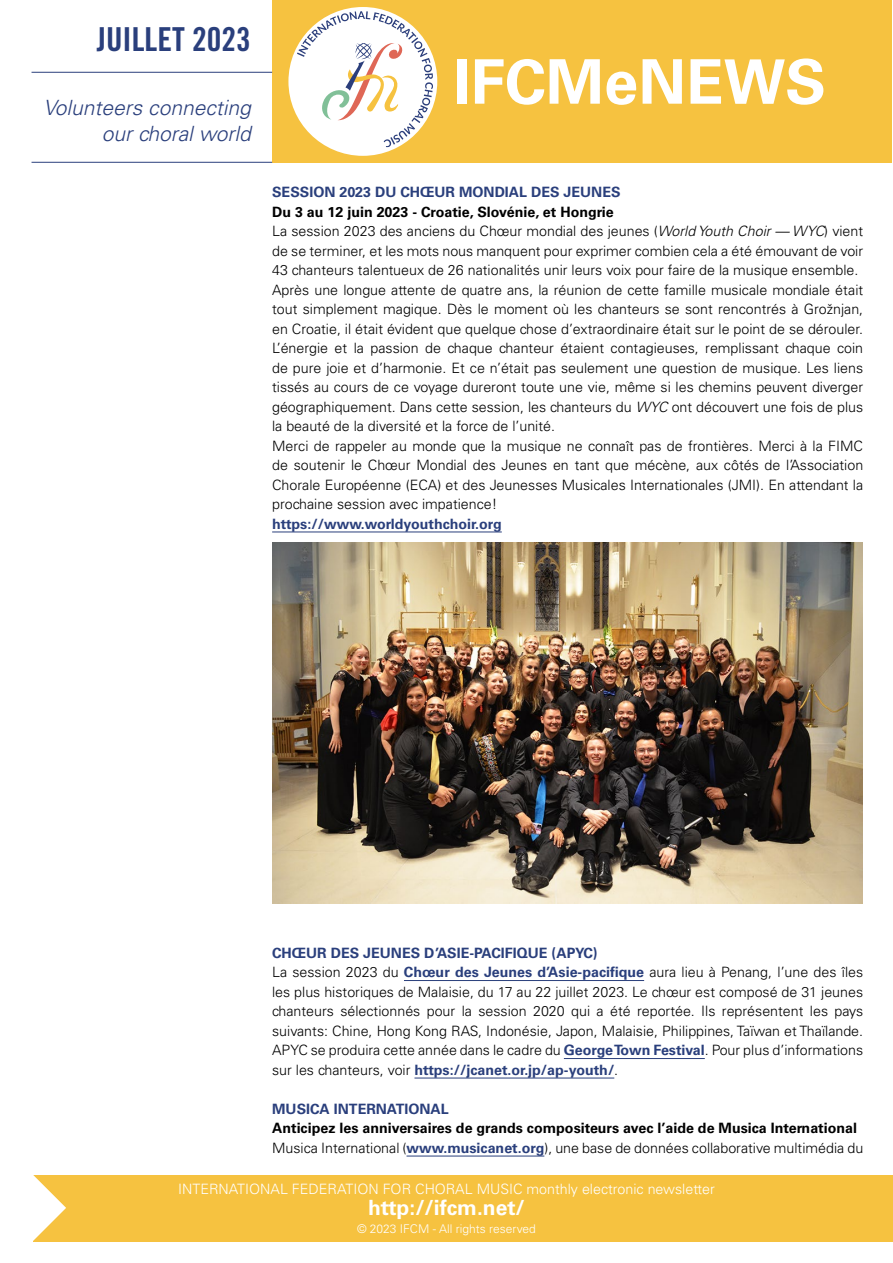
<style>
.page{position:relative;width:893px;height:1263px;background:#fff}
.page>*{position:absolute;margin:0;border:0;box-sizing:border-box;transform-origin:0 0}
.t1{font:700 61.5px "Univers LT Std";color:#fff}
.t2{font:33px "Trade Gothic LT Std Bd Cn 20";color:#2a3f7c}
.t3{font:italic 300 21px/25.2px "Univers LT Std";color:#2a3f7c;text-align:right}
.t4{font:700 21px "Univers LT Std";color:#fff}
.t5{font:300 14.25px/19.5px "Univers LT Std";color:#000}
.t6{font:700 14.25px/19.5px "Univers LT Std";color:#000}
.t7{font:700 14.25px "Univers LT Std";color:#2a3f7c}
.t8{font:300 14.25px "Univers LT Std";color:#fff}
.t9{font:300 12px "Univers LT Std";color:#fff}
.s1{font-weight:700}
.s2{font-style:italic}
.s3{font-weight:700;color:#2a3f7c}
.s4{font-weight:300}
.s5{color:#2a3f7c}
</style>
<div class="page">
<hr style="left:272px;top:532px;width:230px;height:1px;background:#2a3f7c">
<hr style="left:404px;top:980px;width:240px;height:1px;background:#2a3f7c">
<hr style="left:564px;top:1058px;width:141px;height:1px;background:#2a3f7c">
<hr style="left:414px;top:1078px;width:200px;height:1px;background:#2a3f7c">
<hr style="left:406px;top:1156px;width:138px;height:1px;background:#2a3f7c">
<div style="left:33px;top:1176px;width:860px;height:66px;background:#f6c240"></div>
<svg style="left:33px;top:1175px;width:33px;height:66px"></svg>
<div style="left:272px;top:0;width:619px;height:163px;background:#f6c240"></div>
<div style="left:288px;top:7px;width:149px;height:149px;background:#fff;border-radius:50%"></div>
<svg style="left:297px;top:11px;width:136px;height:136px"></svg>
<img style="left:273px;top:542px;width:590px;height:362px">
<hr style="left:32px;top:72px;width:240px;height:1px;background:#2a3f7c">
<hr style="left:32px;top:162px;width:240px;height:1px;background:#2a3f7c">
<h2 class="t2" style="left:97px;top:19px;width:155px">JUILLET 2023</h2>
<h3 class="t3" style="left:44px;top:96px;width:209px">Volunteers connecting our choral world</h3>
<h1 class="t1" style="left:454px;top:46px;width:374px">IFCMeNEWS</h1>
<p class="t7" style="left:272px;top:184px;width:350px">SESSION 2023 DU CHŒUR MONDIAL DES JEUNES</p>
<p class="t5" style="left:272px;top:202px;width:593px"><span class="s1">Du 3 au 12 juin 2023 - Croatie, Slovénie, et Hongrie<br></span>La session 2023 des anciens du Chœur mondial des jeunes (<span class="s2">World Youth Choir — WYC</span>) vient de se terminer, et les mots nous manquent pour exprimer combien cela a été émouvant de voir 43 chanteurs talentueux de 26 nationalités unir leurs voix pour faire de la musique ensemble.<br>Après une longue attente de quatre ans, la réunion de cette famille musicale mondiale était tout simplement magique. Dès le moment où les chanteurs se sont rencontrés à Grožnjan, en Croatie, il était évident que quelque chose d’extraordinaire était sur le point de se dérouler.<br>L’énergie et la passion de chaque chanteur étaient contagieuses, remplissant chaque coin de pure joie et d’harmonie. Et ce n’était pas seulement une question de musique. Les liens tissés au cours de ce voyage dureront toute une vie, même si les chemins peuvent diverger géographiquement. Dans cette session, les chanteurs du <span class="s2">WYC</span> ont découvert une fois de plus la beauté de la diversité et la force de l’unité.<br>Merci de rappeler au monde que la musique ne connaît pas de frontières. Merci à la FIMC de soutenir le Chœur Mondial des Jeunes en tant que mécène, aux côtés de l’Association Chorale Européenne (ECA) et des Jeunesses Musicales Internationales (JMI). En attendant la prochaine session avec impatience!</p>
<p class="t7" style="left:272px;top:515px;width:231px">https://www.worldyouthchoir.org</p>
<p class="t5" style="left:272px;top:943px;width:593px"><span class="s3">CHŒUR DES JEUNES D’ASIE-PACIFIQUE (APYC)<br></span>La session 2023 du <span class="s3">Chœur des Jeunes d’Asie-pacifique</span> aura lieu à Penang, l’une des îles les plus historiques de Malaisie, du 17 au 22 juillet 2023. Le chœur est composé de 31 jeunes chanteurs sélectionnés pour la session 2020 qui a été reportée. Ils représentent les pays suivants: Chine, Hong Kong RAS, Indonésie, Japon, Malaisie, Philippines, Taïwan et Thaïlande.<br>APYC se produira cette année dans le cadre du <span class="s3">George Town Festival</span>. Pour plus d’informations sur les chanteurs, voir <span class="s3">https://jcanet.or.jp/ap-youth/</span>.</p>
<p class="t7" style="left:272px;top:1100px;width:178px">MUSICA INTERNATIONAL</p>
<p class="t6" style="left:272px;top:1119px;width:593px">Anticipez les anniversaires de grands compositeurs avec l’aide de Musica International<br><span class="s4">Musica International (</span><span class="s5">www.musicanet.org</span><span class="s4">), une base de données collaborative multimédia du</span></p>
<p class="t8" style="left:178px;top:1180px;width:538px">INTERNATIONAL FEDERATION FOR CHORAL MUSIC monthly electronic newsletter</p>
<h3 class="t4" style="left:368px;top:1195px;width:158px">http://ifcm.net/</h3>
<p class="t9" style="left:357px;top:1221px;width:180px">© 2023 IFCM - All rights reserved</p>
</div>
